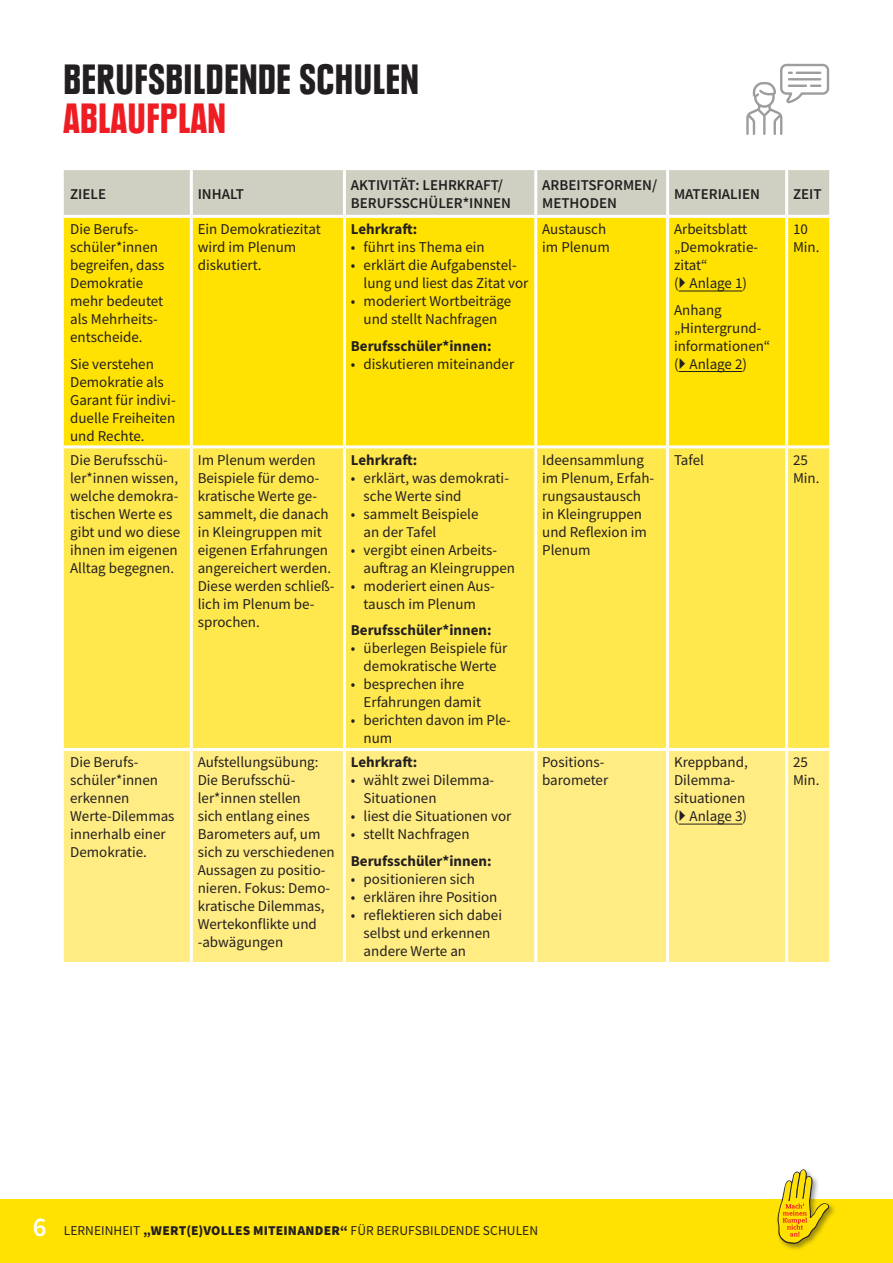
<style>
.page{position:relative;width:893px;height:1263px;background:#fff}
.page>*{position:absolute;margin:0;border:0;box-sizing:border-box;transform-origin:0 0}
.t1{font:900 condensed 42px "Plak LT";letter-spacing:.025em;color:#231f20}
.t2{font:900 condensed 42px "Plak LT";letter-spacing:.025em;color:#ee1d23}
.t3{font:15px/18px "Source Sans Pro";color:#231f20}
.t4{font:700 15px "Source Sans Pro";color:#231f20}
.t5{font:600 15px/18px "Source Sans Pro";color:#231f20}
.t6{font:13.5px "Source Sans Pro";letter-spacing:.005em;color:#231f20}
.s1{font-weight:600;font-size:27px;color:#fff}
.s2{font-weight:900}
</style>
<div class="page">
<div style="left:0;top:1199px;width:893px;height:64px;background:#ffe201"></div>
<svg style="left:746px;top:64px;width:83px;height:71px"></svg>
<div style="left:776px;top:1168px;width:61px;height:83px;background:#231f20;opacity:.45"></div>
<svg style="left:777px;top:1169px;width:52px;height:75px"></svg>
<div style="left:64px;top:170px;width:765px;height:45px;background:#d0d0c2"></div>
<div style="left:64px;top:218px;width:765px;height:227px;background:#ffe201"></div>
<div style="left:64px;top:448px;width:765px;height:300px;background:#ffe84d"></div>
<div style="left:64px;top:751px;width:765px;height:211px;background:#ffec83"></div>
<hr style="left:190px;top:218px;width:3px;height:227px;background:#fff">
<hr style="left:343px;top:218px;width:3px;height:227px;background:#fff">
<hr style="left:534px;top:218px;width:3px;height:227px;background:#fff">
<hr style="left:666px;top:218px;width:3px;height:227px;background:#fff">
<hr style="left:785px;top:218px;width:3px;height:227px;background:#fff">
<hr style="left:190px;top:448px;width:3px;height:300px;background:#fff">
<hr style="left:343px;top:448px;width:3px;height:300px;background:#fff">
<hr style="left:534px;top:448px;width:3px;height:300px;background:#fff">
<hr style="left:666px;top:448px;width:3px;height:300px;background:#fff">
<hr style="left:785px;top:448px;width:3px;height:300px;background:#fff">
<hr style="left:190px;top:751px;width:3px;height:211px;background:#fff">
<hr style="left:343px;top:751px;width:3px;height:211px;background:#fff">
<hr style="left:534px;top:751px;width:3px;height:211px;background:#fff">
<hr style="left:666px;top:751px;width:3px;height:211px;background:#fff">
<hr style="left:785px;top:751px;width:3px;height:211px;background:#fff">
<hr style="left:190px;top:170px;width:3px;height:45px;background:#fff">
<hr style="left:343px;top:170px;width:3px;height:45px;background:#fff">
<hr style="left:534px;top:170px;width:3px;height:45px;background:#fff">
<hr style="left:666px;top:170px;width:3px;height:45px;background:#fff">
<hr style="left:785px;top:170px;width:3px;height:45px;background:#fff">
<hr style="left:678px;top:291px;width:64px;height:1px;background:#231f20">
<hr style="left:678px;top:371px;width:64px;height:1px;background:#231f20">
<hr style="left:678px;top:824px;width:64px;height:1px;background:#231f20">
<svg style="left:680px;top:277px;width:5px;height:11px"></svg>
<svg style="left:680px;top:357px;width:5px;height:11px"></svg>
<svg style="left:680px;top:810px;width:5px;height:11px"></svg>
<h1 class="t1" style="left:64px;top:54px;width:356px">BERUFSBILDENDE SCHULEN</h1>
<h1 class="t2" style="left:64px;top:93px;width:163px">ABLAUFPLAN</h1>
<p class="t5" style="left:70px;top:185px;width:37px">ZIELE</p>
<p class="t5" style="left:198px;top:185px;width:48px">INHALT</p>
<p class="t5" style="left:351px;top:176px;width:162px">AKTIVITÄT: LEH RKRAFT/<br>BERUFSSCHÜLER*I NNEN</p>
<p class="t5" style="left:542px;top:176px;width:117px">ARBEITSFORMEN/<br>M ETHODEN</p>
<p class="t5" style="left:674px;top:185px;width:51px">MATERIALI</p>
<p class="t5" style="left:742px;top:185px;width:19px">EN</p>
<p class="t5" style="left:793px;top:185px;width:30px">ZEIT</p>
<p class="t3" style="left:70px;top:220px;width:96px">Die Berufs&shy;schüler*innen begreifen, dass<br>Demokratie mehr bedeutet als Mehrheits&shy;entscheide.</p>
<p class="t3" style="left:70px;top:354px;width:107px">Sie verstehen<br>Demokratie als<br>Garant für indivi&shy;duelle Freiheiten und Rechte.</p>
<p class="t3" style="left:198px;top:220px;width:125px">Ein Demokratiezitat wird im Plenum diskutiert.</p>
<p class="t4" style="left:351px;top:219px;width:68px">Lehrkraft:</p>
<p class="t3" style="left:542px;top:220px;width:69px">Austausch im Plenum</p>
<p class="t3" style="left:674px;top:220px;width:85px">Arbeitsblatt „Demokratie&shy;zitat“<br>( Anlage 1)</p>
<p class="t3" style="left:674px;top:300px;width:98px">Anhang „Hintergrund&shy;informationen“ ( Anlage 2)</p>
<p class="t3" style="left:793px;top:220px;width:28px">10<br>Min.</p>
<p class="t3" style="left:351px;top:238px;width:135px">• führt ins Thema ein</p>
<p class="t3" style="left:364px;top:256px;width:166px;text-indent:-13px">• erklärt die Aufgabenstel&shy;lung und liest das Zitat vor</p>
<p class="t3" style="left:351px;top:292px;width:162px;text-align:center">• moderiert Wortbeiträge und stellt Nachfragen</p>
<p class="t4" style="left:351px;top:335px;width:142px">Berufsschüler*innen:</p>
<p class="t3" style="left:351px;top:354px;width:165px">• diskutieren miteinander</p>
<p class="t3" style="left:70px;top:450px;width:112px">Die Berufsschü&shy;ler*innen wissen, welche demokra&shy;tischen Werte es gibt und wo diese ihnen im eigenen<br>Alltag begegnen.</p>
<p class="t3" style="left:198px;top:450px;width:138px">Im Plenum werden<br>Beispiele für demo&shy;kratische Werte ge&shy;sammelt, die danach in Kleingruppen mit eigenen Erfahrungen angereichert werden.<br>Diese werden schließ&shy;lich im Plenum be&shy;sprochen.</p>
<p class="t4" style="left:351px;top:449px;width:68px">Lehrkraft:</p>
<p class="t3" style="left:364px;top:468px;width:147px;text-indent:-13px">• erklärt, was demokrati&shy;sche Werte sind</p>
<p class="t3" style="left:364px;top:504px;width:117px;text-indent:-13px">• sammelt Beispiele an der Tafel</p>
<p class="t3" style="left:364px;top:540px;width:153px;text-indent:-13px">• vergibt einen Arbeits&shy;auftrag an Kleingruppen</p>
<p class="t3" style="left:351px;top:576px;width:145px;text-align:center">• moderiert einen Aus&shy;tausch im Plenum</p>
<p class="t4" style="left:351px;top:620px;width:142px">Berufsschüler*innen:</p>
<p class="t3" style="left:351px;top:639px;width:158px;text-align:center">• überlegen Beispiele für demokratische Werte</p>
<p class="t3" style="left:364px;top:675px;width:119px;text-indent:-13px">• besprechen ihre<br>Erfahrungen damit</p>
<p class="t3" style="left:364px;top:711px;width:148px;text-indent:-13px">• berichten davon im Ple&shy;num</p>
<p class="t3" style="left:70px;top:753px;width:106px">Die Berufs&shy;schüler*innen erkennen<br>Werte-Dilemmas innerhalb einer<br>Demokratie.</p>
<p class="t3" style="left:198px;top:753px;width:138px">Aufstellungsübung:<br>Die Berufsschü&shy;ler*innen stellen<br>sich entlang eines<br>Barometers auf, um sich zu verschiedenen<br>Aussagen zu positio&shy;nieren. Fokus: Demo&shy;kratische Dilemmas,<br>Wertekonflikte und -abwägungen</p>
<p class="t4" style="left:351px;top:752px;width:68px">Lehrkraft:</p>
<p class="t3" style="left:364px;top:771px;width:132px;text-indent:-13px">• wählt zwei Dilemma-<br>Situationen</p>
<p class="t3" style="left:351px;top:807px;width:162px">• liest die Situationen vor</p>
<p class="t3" style="left:351px;top:825px;width:120px">• stellt Nachfragen</p>
<p class="t4" style="left:351px;top:850px;width:142px">Berufsschüler*innen:</p>
<p class="t3" style="left:351px;top:869px;width:126px">• positionieren sich</p>
<p class="t3" style="left:351px;top:887px;width:148px">• erklären ihre Position</p>
<p class="t3" style="left:364px;top:905px;width:140px;text-indent:-13px">• reflektieren sich dabei selbst und erkennen andere Werte an</p>
<p class="t3" style="left:542px;top:450px;width:113px">Ideensammlung im Plenum, Erfah&shy;rungsaustausch in Kleingruppen und Reflexion im<br>Plenum</p>
<p class="t3" style="left:674px;top:450px;width:32px">Tafel</p>
<p class="t3" style="left:793px;top:450px;width:28px">25<br>Min.</p>
<p class="t3" style="left:542px;top:753px;width:68px">Positions&shy;barometer</p>
<p class="t3" style="left:674px;top:753px;width:75px">Kreppband,<br>Dilemma&shy;situationen ( Anlage 3)</p>
<p class="t3" style="left:793px;top:753px;width:28px">25<br>Min.</p>
<p class="t6" style="left:33px;top:1222px;width:507px"><span class="s1">6</span> Lerneinheit <span class="s2">„WERT(E)VOLLES MITEINANDER“</span> für berufsbildende Schulen</p>
</div>
